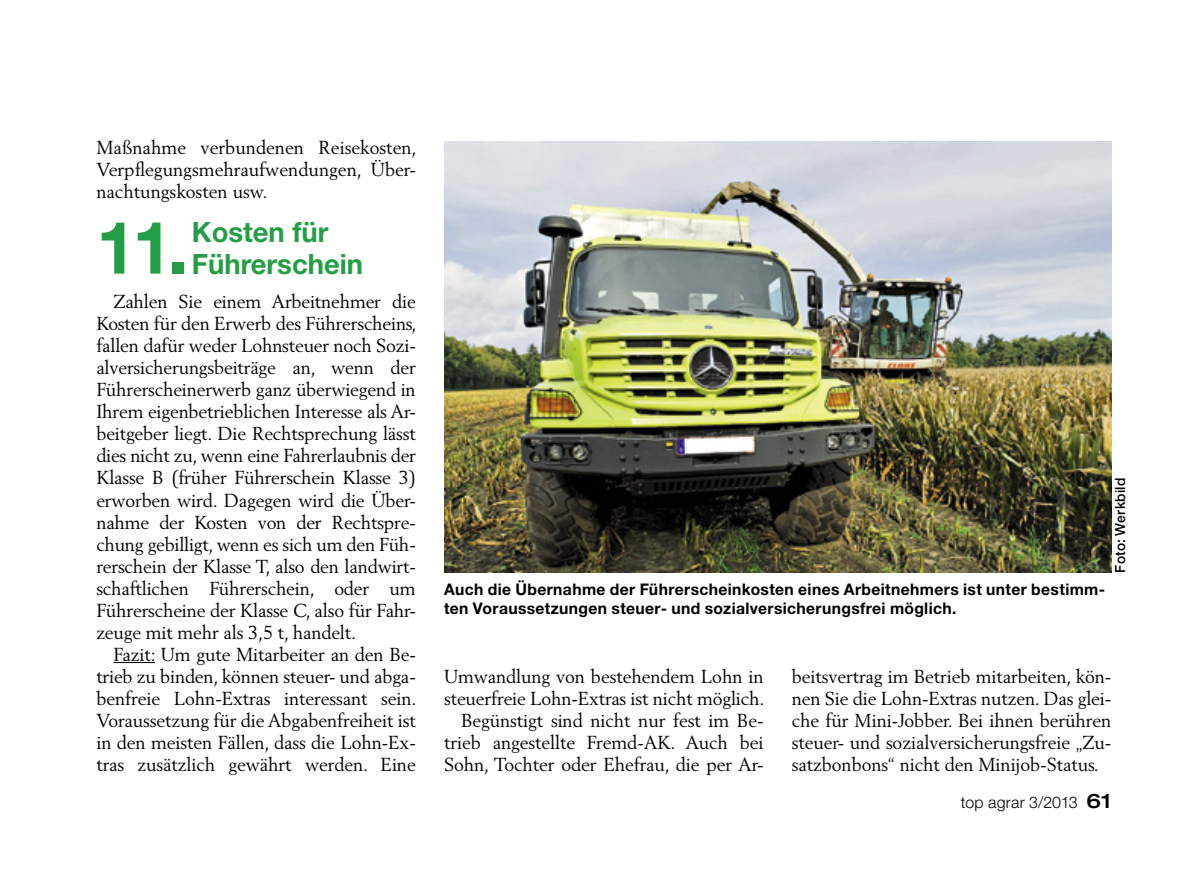
<style>
.page{position:relative;width:1202px;height:891px;background:#fff}
.page>*{position:absolute;margin:0;border:0;box-sizing:border-box;transform-origin:0 0}
.Zwiunterpunkt{font:700 72.8px "Helvetica Neue LT";color:#239e46}
.Zwiunterpunkt-2{font:700 28px/32px "Helvetica Neue LT";color:#239e46}
.Bodytext{font:18.6px/22px "Berling LT";letter-spacing:-.005em;color:#000;text-align:justify}
.BU{font:700 16px/19.2px "Helvetica Neue LT";letter-spacing:.025em;color:#000}
.t1{font:300 16px "Helvetica Neue LT";letter-spacing:.01em;color:#000}
.Bildnachweis{font:500 14px "Helvetica Neue LT";letter-spacing:.015em;color:#000}
.s1{font-weight:500;font-stretch:expanded;font-size:20px}
</style>
<div class="page">
<img style="left:444px;top:141px;width:667px;height:431px">
<hr style="left:113px;top:661px;width:42px;height:1px;background:#000">
<p class="Bodytext" style="left:96px;top:136px;width:322px">Maßnahme verbundenen Reisekosten, Verpflegungsmehraufwendungen, Über&shy;nachtungskosten usw.</p>
<p class="Zwiunterpunkt" style="left:96px;top:202px;width:94px">11.</p>
<p class="Zwiunterpunkt-2" style="left:192px;top:215px;width:173px">Kosten für<br>Führerschein</p>
<p class="Bodytext" style="left:96px;top:290px;width:322px;text-indent:17px">Zahlen Sie einem Arbeitnehmer die Kosten für den Erwerb des Führerscheins, fallen dafür weder Lohnsteuer noch Sozi&shy;alversicherungsbeiträge an, wenn der Führerscheinerwerb ganz überwiegend in Ihrem eigenbetrieblichen Interesse als Ar&shy;beitgeber liegt. Die Rechtsprechung lässt dies nicht zu, wenn eine Fahrerlaubnis der Klasse B (früher Führerschein Klasse 3) erworben wird. Dagegen wird die Über&shy;nahme der Kosten von der Rechtspre&shy;chung gebilligt, wenn es sich um den Füh&shy;rerschein der Klasse T, also den landwirt&shy;schaftlichen Führerschein, oder um Führerscheine der Klasse C, also für Fahr&shy;zeuge mit mehr als 3,5 t, handelt.</p>
<p class="Bodytext" style="left:96px;top:642px;width:322px;text-indent:17px">Fazit: Um gute Mitarbeiter an den Be&shy;trieb zu binden, können steuer- und abga&shy;benfreie Lohn-Extras interessant sein.<br>Voraussetzung für die Abgabenfreiheit ist in den meisten Fällen, dass die Lohn-Ex&shy;tras zusätzlich gewährt werden. Eine</p>
<p class="BU" style="left:444px;top:578px;width:663px">Auch die Übernahme der Führerscheinkosten eines Arbeitnehmers ist unter bestimm&shy;ten Voraussetzungen steuer- und sozialversicherungsfrei möglich.</p>
<p class="Bildnachweis" style="left:1112px;top:572px;width:96px;rotate:-90deg">Foto: Werkbild</p>
<p class="Bodytext" style="left:444px;top:664px;width:322px">Umwandlung von bestehendem Lohn in steuerfreie Lohn-Extras ist nicht möglich.</p>
<p class="Bodytext" style="left:444px;top:708px;width:321px;text-indent:17px">Begünstigt sind nicht nur fest im Be&shy;trieb angestellte Fremd-AK. Auch bei Sohn, Tochter oder Ehefrau, die per Ar-</p>
<p class="Bodytext" style="left:792px;top:664px;width:321px">beitsvertrag im Betrieb mitarbeiten, kön&shy;nen Sie die Lohn-Extras nutzen. Das glei&shy;che für Mini-Jobber. Bei ihnen berühren steuer- und sozialversicherungsfreie „Zu&shy;satzbonbons“ nicht den Minijob-Status.</p>
<p class="t1" style="left:961px;top:792px;width:152px">top agrar 3/2013 <span class="s1">61</span></p>
</div>
